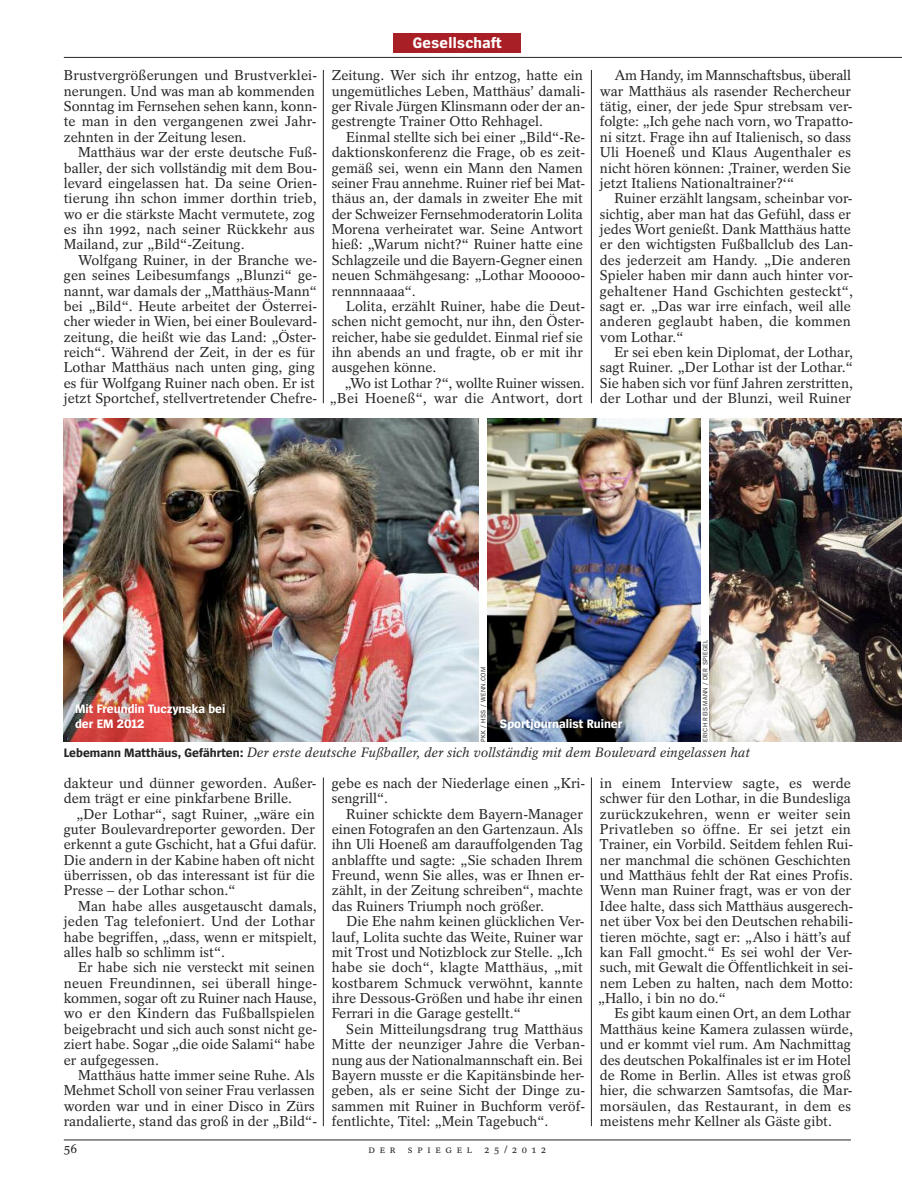
<style>
.page{position:relative;width:902px;height:1191px;background:#fff}
.page>*{position:absolute;margin:0;border:0;box-sizing:border-box;transform-origin:0 0}
.t1{font:700 15.75px "Spiegel Sans";letter-spacing:.02em;color:#fff}
.t2{font:14.25px/15.5px "Spiegel Serif";color:#272627}
.t3{font:italic 13.5px "Spiegel Serif";color:#272627}
.t4{font:13.5px "Spiegel Serif";color:#272627}
.t5{font:700 12.75px/15.3px "Spiegel Sans";color:#fff}
.t6{font:10.5px "Spiegel Serif";letter-spacing:.45em;color:#272627}
.t7{font:6.75px "Spiegel Sans";letter-spacing:.05em;color:#272627}
.s1{font-family:"Spiegel Sans";font-weight:700;font-style:normal;font-size:12.75px}
</style>
<div class="page">
<div style="left:393px;top:34px;width:128px;height:19px;background:#a91f26"></div>
<hr style="left:323px;top:777px;width:1px;height:349px;background:#272627">
<hr style="left:591px;top:777px;width:1px;height:349px;background:#272627">
<hr style="left:591px;top:70px;width:1px;height:333px;background:#272627">
<hr style="left:323px;top:70px;width:1px;height:333px;background:#272627">
<hr style="left:64px;top:1139px;width:786px;height:1px;background:#272627">
<hr style="left:64px;top:57px;width:837px;height:1px;background:#272627">
<img style="left:487px;top:418px;width:213px;height:323px">
<img style="left:709px;top:418px;width:192px;height:323px">
<img style="left:64px;top:418px;width:414px;height:323px">
<p class="t2" style="left:64px;top:69px;width:255px">Brustvergrößerungen und Brustverklei&shy;nerungen. Und was man ab kommenden Sonntag im Fernsehen sehen kann, konn&shy;te man in den vergangenen zwei Jahr&shy;zehnten in der Zeitung lesen.</p>
<p class="t2" style="left:64px;top:146px;width:255px;text-indent:14px">Matthäus war der erste deutsche Fuß&shy;baller, der sich vollständig mit dem Bou&shy;levard eingelassen hat. Da seine Orien&shy;tierung ihn schon immer dorthin trieb, wo er die stärkste Macht vermutete, zog es ihn 1992, nach seiner Rückkehr aus Mailand, zur „Bild“-Zeitung.</p>
<p class="t2" style="left:64px;top:254px;width:255px;text-indent:14px">Wolfgang Ruiner, in der Branche we&shy;gen seines Leibesumfangs „Blunzi“ ge&shy;nannt, war damals der „Matthäus-Mann“ bei „Bild“. Heute arbeitet der Österrei&shy;cher wieder in Wien, bei einer Boulevard&shy;zeitung, die heißt wie das Land: „Öster&shy;reich“. Während der Zeit, in der es für Lothar Matthäus nach unten ging, ging es für Wolfgang Ruiner nach oben. Er ist jetzt Sportchef, stellvertretender Chefre-</p>
<p class="t1" style="left:412px;top:37px;width:91px">Gesellschaft</p>
<p class="t2" style="left:332px;top:69px;width:255px">Zeitung. Wer sich ihr entzog, hatte ein ungemütliches Leben, Matthäus’ damali&shy;ger Rivale Jürgen Klinsmann oder der an&shy;gestrengte Trainer Otto Rehhagel.</p>
<p class="t2" style="left:332px;top:131px;width:255px;text-indent:14px">Einmal stellte sich bei einer „Bild“-Re&shy;daktionskonferenz die Frage, ob es zeit&shy;gemäß sei, wenn ein Mann den Namen seiner Frau annehme. Ruiner rief bei Mat&shy;thäus an, der damals in zweiter Ehe mit der Schweizer Fernsehmoderatorin Lolita Morena verheiratet war. Seine Antwort hieß: „Warum nicht?“ Ruiner hatte eine Schlagzeile und die Bayern-Gegner einen neuen Schmähgesang: „Lothar Mooooo&shy;rennnnaaaa“.</p>
<p class="t2" style="left:332px;top:300px;width:255px;text-indent:14px">Lolita, erzählt Ruiner, habe die Deut&shy;schen nicht gemocht, nur ihn, den Öster&shy;reicher, habe sie geduldet. Einmal rief sie ihn abends an und fragte, ob er mit ihr ausgehen könne.</p>
<p class="t2" style="left:329px;top:377px;width:257px;text-align:right">„Wo ist Lothar ?“, wollte Ruiner wissen. „Bei Hoeneß“, war die Antwort, dort</p>
<p class="t2" style="left:600px;top:69px;width:255px;text-indent:14px">Am Handy, im Mannschaftsbus, überall war Matthäus als rasender Rechercheur tätig, einer, der jede Spur strebsam ver&shy;folgte: „Ich gehe nach vorn, wo Trapatto&shy;ni sitzt. Frage ihn auf Italienisch, so dass Uli Hoeneß und Klaus Augenthaler es nicht hören können: ,Trainer, werden Sie jetzt Italiens Nationaltrainer?‘“</p>
<p class="t2" style="left:600px;top:192px;width:255px;text-indent:14px">Ruiner erzählt langsam, scheinbar vor&shy;sichtig, aber man hat das Gefühl, dass er jedes Wort genießt. Dank Matthäus hatte er den wichtigsten Fußballclub des Lan&shy;des jederzeit am Handy. „Die anderen Spieler haben mir dann auch hinter vor&shy;gehaltener Hand Gschichten gesteckt“, sagt er. „Das war irre einfach, weil alle anderen geglaubt haben, die kommen vom Lothar.“</p>
<p class="t2" style="left:600px;top:346px;width:255px;text-align:justify;text-indent:14px">Er sei eben kein Diplomat, der Lothar, sagt Ruiner. „Der Lothar ist der Lothar.“ Sie haben sich vor fünf Jahren zerstritten, der Lothar und der Blunzi, weil Ruiner</p>
<p class="t7" style="left:702px;top:741px;width:103px;rotate:-90deg">ERICH REISMANN / DER SPIEGEL</p>
<p class="t3" style="left:64px;top:747px;width:687px"><span class="s1">Lebemann Matthäus, Gefährten:</span> Der erste deutsche Fußballer, der sich vollständig mit dem Boulevard eingelassen hat</p>
<p class="t7" style="left:480px;top:741px;width:76px;rotate:-90deg">PKK / HSS / WENN.COM</p>
<p class="t5" style="left:75px;top:701px;width:152px">Mit Freundin Tuczynska bei der EM 2012</p>
<p class="t5" style="left:500px;top:717px;width:124px">Sportjournalist Ruiner</p>
<p class="t2" style="left:64px;top:776px;width:254px">dakteur und dünner geworden. Außer&shy;dem trägt er eine pinkfarbene Brille.</p>
<p class="t2" style="left:64px;top:807px;width:254px;text-indent:12px">„Der Lothar“, sagt Ruiner, „wäre ein guter Boulevardreporter geworden. Der erkennt a gute Gschicht, hat a Gfui dafür.<br>Die andern in der Kabine haben oft nicht überrissen, ob das interessant ist für die Presse – der Lothar schon.“</p>
<p class="t2" style="left:64px;top:899px;width:254px;text-indent:14px">Man habe alles ausgetauscht damals, jeden Tag telefoniert. Und der Lothar habe begriffen, „dass, wenn er mitspielt, alles halb so schlimm ist“.</p>
<p class="t2" style="left:64px;top:961px;width:255px;text-indent:14px">Er habe sich nie versteckt mit seinen neuen Freundinnen, sei überall hinge&shy;kommen, sogar oft zu Ruiner nach Hause, wo er den Kindern das Fußballspielen beigebracht und sich auch sonst nicht ge&shy;ziert habe. Sogar „die oide Salami“ habe er aufgegessen.</p>
<p class="t2" style="left:64px;top:1069px;width:255px;text-indent:14px">Matthäus hatte immer seine Ruhe. Als Mehmet Scholl von seiner Frau verlassen worden war und in einer Disco in Zürs randalierte, stand das groß in der „Bild“-</p>
<p class="t2" style="left:332px;top:776px;width:255px">gebe es nach der Niederlage einen „Kri&shy;sengrill“.</p>
<p class="t2" style="left:332px;top:807px;width:254px;text-indent:14px">Ruiner schickte dem Bayern-Manager einen Fotografen an den Gartenzaun. Als ihn Uli Hoeneß am darauffolgenden Tag anblaffte und sagte: „Sie schaden Ihrem Freund, wenn Sie alles, was er Ihnen er&shy;zählt, in der Zeitung schreiben“, machte das Ruiners Triumph noch größer.</p>
<p class="t2" style="left:332px;top:915px;width:254px;text-indent:14px">Die Ehe nahm keinen glücklichen Ver&shy;lauf, Lolita suchte das Weite, Ruiner war mit Trost und Notizblock zur Stelle. „Ich habe sie doch“, klagte Matthäus, „mit kostbarem Schmuck verwöhnt, kannte ihre Dessous-Größen und habe ihr einen Ferrari in die Garage gestellt.“</p>
<p class="t2" style="left:332px;top:1022px;width:255px;text-indent:14px">Sein Mitteilungsdrang trug Matthäus Mitte der neunziger Jahre die Verban&shy;nung aus der Nationalmannschaft ein. Bei Bayern musste er die Kapitänsbinde her&shy;geben, als er seine Sicht der Dinge zu&shy;sammen mit Ruiner in Buchform veröf&shy;fentlichte, Titel: „Mein Tagebuch“.</p>
<p class="t4" style="left:64px;top:1143px;width:15px">56</p>
<p class="t6" style="left:368px;top:1145px;width:179px">der spiegel 25/2012</p>
<p class="t2" style="left:597px;top:776px;width:257px">in einem Interview sagte, es werde schwer für den Lothar, in die Bundesliga zurückzukehren, wenn er weiter sein Privatleben so öffne. Er sei jetzt ein Trainer, ein Vorbild. Seitdem fehlen Rui&shy;ner manchmal die schönen Geschichten und Matthäus fehlt der Rat eines Profis.<br>Wenn man Ruiner fragt, was er von der Idee halte, dass sich Matthäus ausgerech&shy;net über Vox bei den Deutschen rehabili&shy;tieren möchte, sagt er: „Also i hätt’s auf kan Fall gmocht.“ Es sei wohl der Ver&shy;such, mit Gewalt die Öffentlichkeit in sei&shy;nem Leben zu halten, nach dem Motto: „Hallo, i bin no do.“</p>
<p class="t2" style="left:600px;top:1007px;width:254px;text-indent:14px">Es gibt kaum einen Ort, an dem Lothar Matthäus keine Kamera zulassen würde, und er kommt viel rum. Am Nachmittag des deutschen Pokalfinales ist er im Hotel de Rome in Berlin. Alles ist etwas groß hier, die schwarzen Samtsofas, die Mar&shy;morsäulen, das Restaurant, in dem es meistens mehr Kellner als Gäste gibt.</p>
</div>
